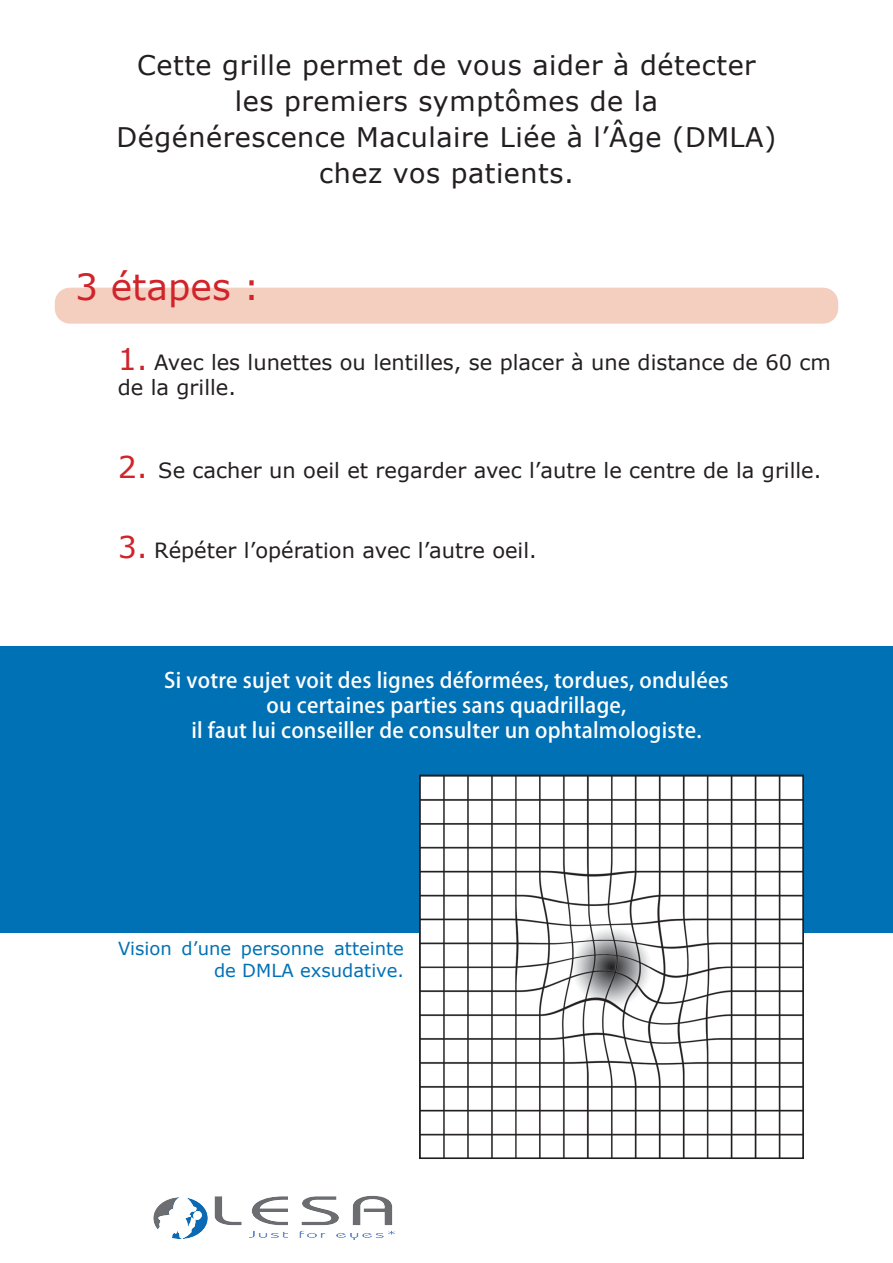
<style>
.page{position:relative;width:893px;height:1263px;background:#fff}
.page>*{position:absolute;margin:0;border:0;box-sizing:border-box;transform-origin:0 0}
.t1{font:36px "Verdana";color:#d1232a}
.t2{font:27px/36px "Verdana";letter-spacing:.02em;color:#231f20;text-align:center}
.t3{font:21px/25.2px "Verdana";color:#231f20}
.t4{font:500 21px/25.2px "Koz Go Pro";letter-spacing:.01em;color:#fff;text-align:center}
.t5{font:18px/21.6px "Verdana";color:#0071b4;text-align:right}
.s1{font-size:30px;color:#d1232a}
</style>
<div class="page">
<div style="left:55px;top:288px;width:783px;height:36px;border:30px solid #f4cfc0"></div>
<div style="left:0;top:646px;width:893px;height:286px;background:#0071b4"></div>
<img style="left:422px;top:778px;width:379px;height:378px">
<div style="left:419px;top:775px;width:385px;height:384px;border:2px solid #231f20"></div>
<img style="left:214px;top:1196px;width:181px;height:42px">
<img style="left:215px;top:1196px;width:177px;height:29px">
<img style="left:249px;top:1231px;width:121px;height:9px">
<img style="left:172px;top:1197px;width:36px;height:42px">
<p class="t2" style="left:117px;top:46px;width:661px">Cette grille permet de vous aider à détecter les premiers symptômes de la<br>Dégénérescence Maculaire Liée à l’Âge (DMLA) chez vos patients.</p>
<h1 class="t1" style="left:75px;top:264px;width:186px">3 étapes :</h1>
<p class="t3" style="left:118px;top:349px;width:715px"><span class="s1">1.</span> Avec les lunettes ou lentilles, se placer à une distance de 60 cm de la grille.</p>
<p class="t3" style="left:118px;top:457px;width:705px"><span class="s1">2.</span> Se cacher un oeil et regarder avec l’autre le centre de la grille.</p>
<p class="t3" style="left:118px;top:537px;width:420px"><span class="s1">3.</span> Répéter l’opération avec l’autre oeil.</p>
<p class="t4" style="left:164px;top:668px;width:566px">Si votre sujet voit des lignes déformées, tordues, ondulées ou certaines parties sans quadrillage,<br>il faut lui conseiller de consulter un ophtalmologiste.</p>
<p class="t5" style="left:118px;top:937px;width:287px">Vision d’une personne atteinte de DMLA exsudative.</p>
</div>
